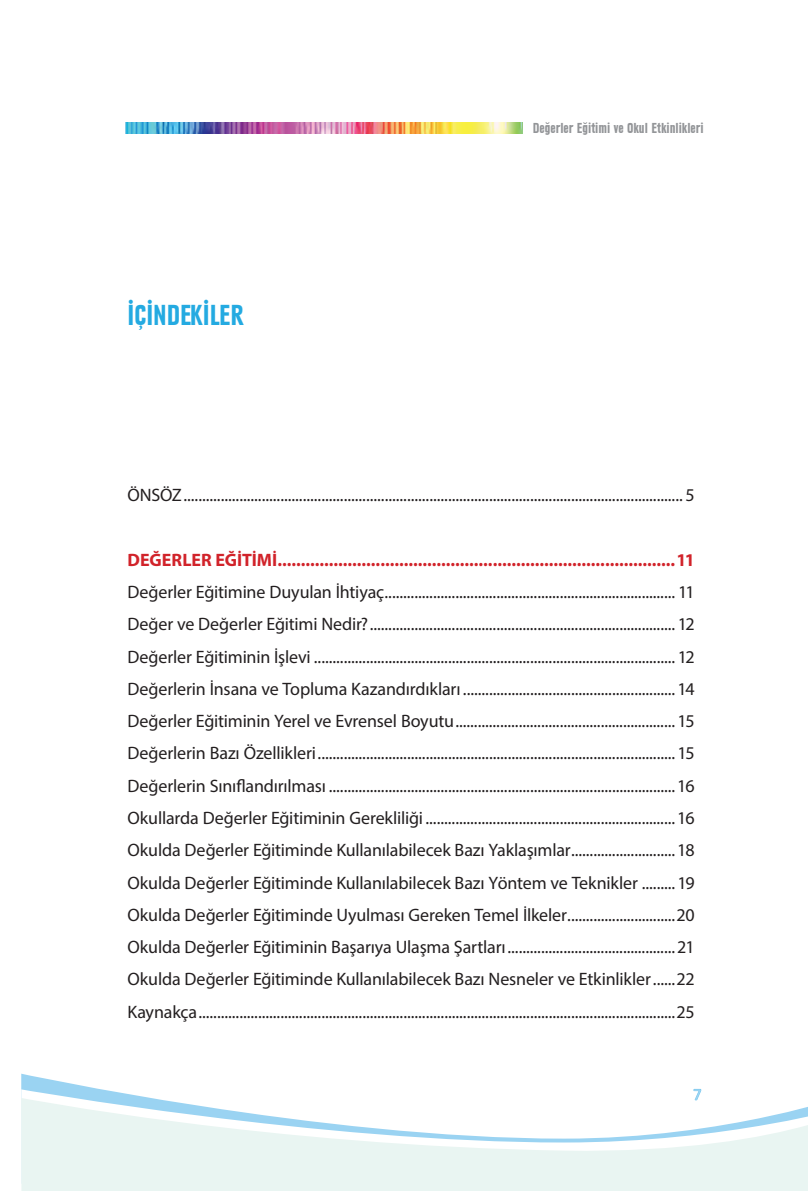
<style>
.page{position:relative;width:808px;height:1191px;background:#fff}
.page>*{position:absolute;margin:0;border:0;box-sizing:border-box;transform-origin:0 0}
.t1{font:700 condensed 30px "URW Grotesk T";color:#24aae1}
.t2{font:18px/32.2px "Myriad Pro";letter-spacing:-.01em;color:#231f20;text-align:justify}
.t3{font:700 18px "Myriad Pro";color:#d1232a}
.t4{font:16.5px "Calibri";color:#9ad3f2}
.t5{font:700 condensed 15px "URW Grotesk T";color:#939598}
</style>
<div class="page">
<img style="left:125px;top:123px;width:398px;height:10px">
<svg style="left:21px;top:1073px;width:78px;height:16px"></svg>
<svg style="left:21px;top:1089px;width:129px;height:9px"></svg>
<svg style="left:21px;top:1098px;width:787px;height:93px"></svg>
<svg style="left:693px;top:1088px;width:9px;height:15px"></svg>
<h1 class="t1" style="left:128px;top:299px;width:118px">İÇİNDEKİLER</h1>
<p class="t5" style="left:533px;top:120px;width:172px">Değerler Eğitimi ve Okul Etkinlikleri</p>
<p class="t2" style="left:128px;top:479px;width:568px">ÖNSÖZ...................................................................................................................................... 5</p>
<p class="t3" style="left:128px;top:548px;width:568px">DEĞERLER EĞİTİMİ.....................................................................................11</p>
<p class="t2" style="left:128px;top:575px;width:569px">Değerler Eğitimine Duyulan İhtiyaç.............................................................................. 11<br>Değer ve Değerler Eğitimi Nedir?.................................................................................. 12<br>Değerler Eğitiminin İşlevi ................................................................................................. 12<br>Değerlerin İnsana ve Topluma Kazandırdıkları .........................................................14<br>Değerler Eğitiminin Yerel ve Evrensel Boyutu........................................................... 15<br>Değerlerin Bazı Özellikleri................................................................................................15<br>Değerlerin Sınıflandırılması .............................................................................................16<br>Okullarda Değerler Eğitiminin Gerekliliği ...................................................................16<br>Okulda Değerler Eğitiminde Kullanılabilecek Bazı Yaklaşımlar............................18<br>Okulda Değerler Eğitiminde Kullanılabilecek Bazı Yöntem ve Teknikler .........19<br>Okulda Değerler Eğitiminde Uyulması Gereken Temel İlkeler.............................20<br>Okulda Değerler Eğitiminin Başarıya Ulaşma Şartları.............................................21<br>Okulda Değerler Eğitiminde Kullanılabilecek Bazı Nesneler ve Etkinlikler......22<br>Kaynakça................................................................................................................................25</p>
<p class="t4" style="left:693px;top:1084px;width:10px">7</p>
</div>
